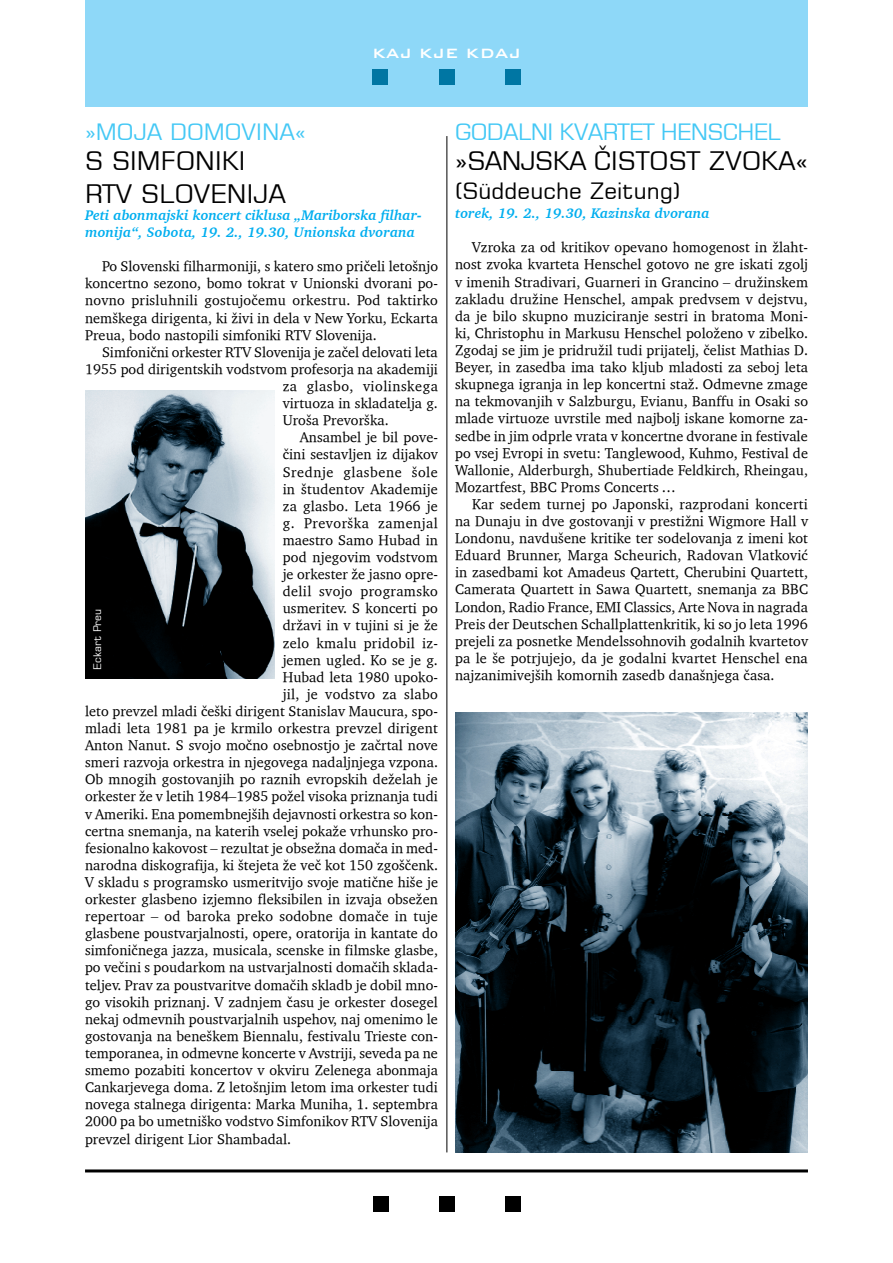
<style>
.page{position:relative;width:893px;height:1263px;background:#fff}
.page>*{position:absolute;margin:0;border:0;box-sizing:border-box;transform-origin:0 0}
.t1{font:25.5px "Square 721 BT Roman";letter-spacing:.005em;color:#000}
.t2{font:22.5px "Square 721 BT Roman";letter-spacing:-.03em;color:#44c8f5}
.t3{font:22.5px "Square 721 BT Roman";letter-spacing:.005em;color:#000}
.t4{font:500 18px "Bank Gothic BT";color:#fff}
.t5{font:14.25px/17.1px "Charter BT Normal";letter-spacing:.005em;color:#000;text-align:justify}
.t6{font:italic 14.25px/17.1px "Charter BT Bold";letter-spacing:.005em;color:#00aeef}
.t7{font:14.25px "Charter BT Normal";letter-spacing:.025em;color:#000}
.t8{font:14.25px "Charter BT Normal";letter-spacing:.035em;color:#000}
.t9{font:14.25px "Charter BT Normal";letter-spacing:.04em;color:#000}
.t10{font:10.5px "Square 721 BT Roman";color:#fff}
</style>
<div class="page">
<div style="left:85px;top:0;width:723px;height:106px;background:#8ed8f8"></div>
<div style="left:372px;top:69px;width:16px;height:16px;background:#0076a3"></div>
<div style="left:505px;top:69px;width:16px;height:16px;background:#0076a3"></div>
<div style="left:439px;top:69px;width:16px;height:16px;background:#0076a3"></div>
<hr style="left:85px;top:1169px;width:723px;height:3px;background:#000">
<div style="left:373px;top:1195px;width:15px;height:16px;background:#000"></div>
<div style="left:505px;top:1195px;width:16px;height:16px;background:#000"></div>
<div style="left:439px;top:1195px;width:16px;height:16px;background:#000"></div>
<img style="left:455px;top:713px;width:353px;height:439px">
<img style="left:85px;top:391px;width:189px;height:287px">
<hr style="left:446px;top:136px;width:1px;height:1016px;background:#000">
<p class="t4" style="left:372px;top:44px;width:150px">KAJ KJE KDAJ</p>
<h2 class="t2" style="left:85px;top:118px;width:102px">»MOJA DOMOVIN</h2>
<h2 class="t2" style="left:279px;top:118px;width:28px">A«</h2>
<h1 class="t1" style="left:85px;top:145px;width:43px">S SIM</h1>
<h1 class="t1" style="left:161px;top:145px;width:30px">FONIKI</h1>
<h1 class="t1" style="left:85px;top:178px;width:74px">RTV SLOV</h1>
<h1 class="t1" style="left:211px;top:178px;width:77px">ENIJA</h1>
<p class="t6" style="left:85px;top:206px;width:338px">Peti abonmajski koncert ciklusa “Mariborska filhar&shy;monija”, sobota, 19. 2., 19.30, Unionska dvorana</p>
<p class="t5" style="left:85px;top:258px;width:354px;text-indent:17px">Po Slovenski filharmoniji, s katero smo pri~eli leto{njo koncertno sezono, bomo tokrat v Unionski dvorani po&shy;novno prisluhnili gostujo~emu orkestru. Pod taktirko nem{kega dirigenta, ki ‘ivi in dela v New Yorku, Eckarta Preua, bodo nastopili simfoniki RTV Slovenija.</p>
<p class="t5" style="left:102px;top:343px;width:337px">Simfoni~ni orkester RTV Slovenija je za~el delovati leta</p>
<p class="t5" style="left:85px;top:360px;width:354px">1955 pod dirigentskih vodstvom profesorja na akademiji</p>
<p class="t8" style="left:283px;top:377px;width:157px">za glasbo, violinskega</p>
<p class="t5" style="left:283px;top:394px;width:157px">virtuoza in skladatelja g.</p>
<p class="t5" style="left:283px;top:411px;width:107px">Uro{a Prevor{ka.</p>
<p class="t5" style="left:300px;top:429px;width:140px">Ansambel je bil pove-</p>
<p class="t5" style="left:283px;top:446px;width:157px">~ini sestavljen iz dijakov</p>
<p class="t9" style="left:283px;top:463px;width:157px">Srednje glasbene {ole</p>
<p class="t5" style="left:283px;top:480px;width:157px">in {tudentov Akademije</p>
<p class="t5" style="left:283px;top:497px;width:157px">za glasbo. Leta 1966 je</p>
<p class="t8" style="left:283px;top:514px;width:157px">g. Prevor{ka zamenjal</p>
<p class="t5" style="left:283px;top:531px;width:157px">maestro Samo Hubad in</p>
<p class="t5" style="left:283px;top:548px;width:157px">pod njegovim vodstvom</p>
<p class="t5" style="left:283px;top:565px;width:157px">je orkester ‘e jasno opre-</p>
<p class="t7" style="left:283px;top:582px;width:157px">delil svojo programsko</p>
<p class="t5" style="left:283px;top:600px;width:157px">usmeritev. S koncerti po</p>
<p class="t5" style="left:283px;top:617px;width:157px">dr‘avi in v tujini si je ‘e</p>
<p class="t7" style="left:283px;top:634px;width:157px">zelo kmalu pridobil iz-</p>
<p class="t5" style="left:283px;top:651px;width:157px">jemen ugled. Ko se je g.</p>
<p class="t5" style="left:283px;top:668px;width:157px">Hubad leta 1980 upoko-</p>
<p class="t7" style="left:283px;top:685px;width:157px">jil, je vodstvo za slabo</p>
<p class="t5" style="left:85px;top:702px;width:354px">leto prevzel mladi ~e{ki dirigent Stanislav Maucura, spo-</p>
<p class="t5" style="left:85px;top:719px;width:354px">mladi leta 1981 pa je krmilo orkestra prevzel dirigent</p>
<p class="t5" style="left:85px;top:736px;width:354px">Anton Nanut. S svojo mo~no osebnostjo je za~rtal nove</p>
<p class="t5" style="left:85px;top:753px;width:354px">smeri razvoja orkestra in njegovega nadaljnjega vzpona.</p>
<p class="t5" style="left:85px;top:771px;width:354px">Ob mnogih gostovanjih po raznih evropskih de‘elah je</p>
<p class="t5" style="left:85px;top:788px;width:354px">orkester ‘e v letih 1984–1985 po‘el visoka priznanja tudi</p>
<p class="t5" style="left:85px;top:805px;width:354px">v Ameriki. Ena pomembnej{ih dejavnosti orkestra so kon-</p>
<p class="t5" style="left:85px;top:822px;width:354px">certna snemanja, na katerih vselej poka‘e vrhunsko pro-</p>
<p class="t5" style="left:85px;top:839px;width:354px">fesionalno kakovost – rezultat je obse‘na doma~a in med-</p>
<p class="t5" style="left:85px;top:856px;width:354px">narodna diskografija, ki {tejeta ‘e ve~ kot 150 zgo{~enk.</p>
<p class="t5" style="left:85px;top:873px;width:354px">V skladu s programsko usmeritvijo svoje mati~ne hi{e je</p>
<p class="t5" style="left:85px;top:890px;width:354px">orkester glasbeno izjemno fleksibilen in izvaja obse‘en</p>
<p class="t5" style="left:85px;top:907px;width:354px">repertoar – od baroka preko sodobne doma~e in tuje</p>
<p class="t5" style="left:85px;top:924px;width:354px">glasbene poustvarjalnosti, opere, oratorija in kantate do</p>
<p class="t5" style="left:85px;top:942px;width:354px">simfoni~nega jazza, musicala, scenske in filmske glasbe,</p>
<p class="t5" style="left:85px;top:959px;width:354px">po ve~ini s poudarkom na ustvarjalnosti doma~ih sklada-</p>
<p class="t5" style="left:85px;top:976px;width:354px">teljev. Prav za poustvaritve doma~ih skladb je dobil mno-</p>
<p class="t5" style="left:85px;top:993px;width:354px">go visokih priznanj. V zadnjem ~asu je orkester dosegel</p>
<p class="t5" style="left:85px;top:1010px;width:354px">nekaj odmevnih poustvarjalnih uspehov, naj omenimo le</p>
<p class="t5" style="left:85px;top:1027px;width:354px">gostovanja na bene{kem Biennalu, festivalu Trieste con-</p>
<p class="t5" style="left:85px;top:1044px;width:354px">temporanea, in odmevne koncerte v Avstriji, seveda pa ne</p>
<p class="t5" style="left:85px;top:1061px;width:354px">smemo pozabiti koncertov v okviru Zelenega abonmaja</p>
<p class="t5" style="left:85px;top:1078px;width:354px">Cankarjevega doma. Z leto{njim letom ima orkester tudi</p>
<p class="t5" style="left:85px;top:1095px;width:354px">novega stalnega dirigenta: Marka Muniha, 1. septembra</p>
<p class="t5" style="left:85px;top:1113px;width:354px">2000 pa bo umetni{ko vodstvo Simfonikov RTV Slovenija</p>
<p class="t5" style="left:85px;top:1130px;width:208px">prevzel dirigent Lior Shambadal.</p>
<p class="t10" style="left:91px;top:669px;width:62px;rotate:-90deg">ECKART PREU</p>
<h2 class="t2" style="left:455px;top:118px;width:327px">GODALNI KVARTET HENSCHEL</h2>
<h1 class="t1" style="left:455px;top:145px;width:290px">»SANJSKA ^I STO ST ZVOK</h1>
<h1 class="t1" style="left:778px;top:145px;width:31px">A«</h1>
<h2 class="t3" style="left:455px;top:177px;width:227px">(SÜDDEUCHE ZEITUNG)</h2>
<p class="t6" style="left:455px;top:204px;width:256px">torek, 19. 2., 19.30, Kazinska dvorana</p>
<p class="t5" style="left:455px;top:239px;width:354px;text-indent:17px">Vzroka za od kritikov opevano homogenost in ‘laht&shy;nost zvoka kvarteta Henschel gotovo ne gre iskati zgolj v imenih Stradivari, Guarneri in Grancino – dru‘inskem zakladu dru‘ine Henschel, ampak predvsem v dejstvu, da je bilo skupno muziciranje sestri in bratoma Moni&shy;ki, Christophu in Markusu Henschel polo‘eno v zibelko.<br>Zgodaj se jim je pridru‘il tudi prijatelj, ~elist Mathias D.<br>Beyer, in zasedba ima tako kljub mladosti za seboj leta skupnega igranja in lep koncertni sta‘. Odmevne zmage na tekmovanjih v Salzburgu, Evianu, Banffu in Osaki so mlade virtuoze uvrstile med najbolj iskane komorne za&shy;sedbe in jim odprle vrata v koncertne dvorane in festivale po vsej Evropi in svetu: Tanglewood, Kuhmo, Festival de Wallonie, Alderburgh, Shubertiade Feldkirch, Rheingau, Mozartfest, BBC Proms Concerts…</p>
<p class="t5" style="left:455px;top:495px;width:354px;text-indent:17px">Kar sedem turnej po Japonski, razprodani koncerti na Dunaju in dve gostovanji v presti‘ni Wigmore Hall v Londonu, navdu{ene kritike ter sodelovanja z imeni kot Eduard Brunner, Marga Scheurich, Radovan Vlatkovi} in zasedbami kot Amadeus Qartett, Cherubini Quartett, Camerata Quartett in Sawa Quartett, snemanja za BBC London, Radio France, EMI Classics, Arte Nova in nagrada Preis der Deutschen Schallplattenkritik, ki so jo leta 1996 prejeli za posnetke Mendelssohnovih godalnih kvartetov pa le {e potrjujejo, da je godalni kvartet Henschel ena najzanimivej{ih komornih zasedb dana{njega ~asa.</p>
</div>
